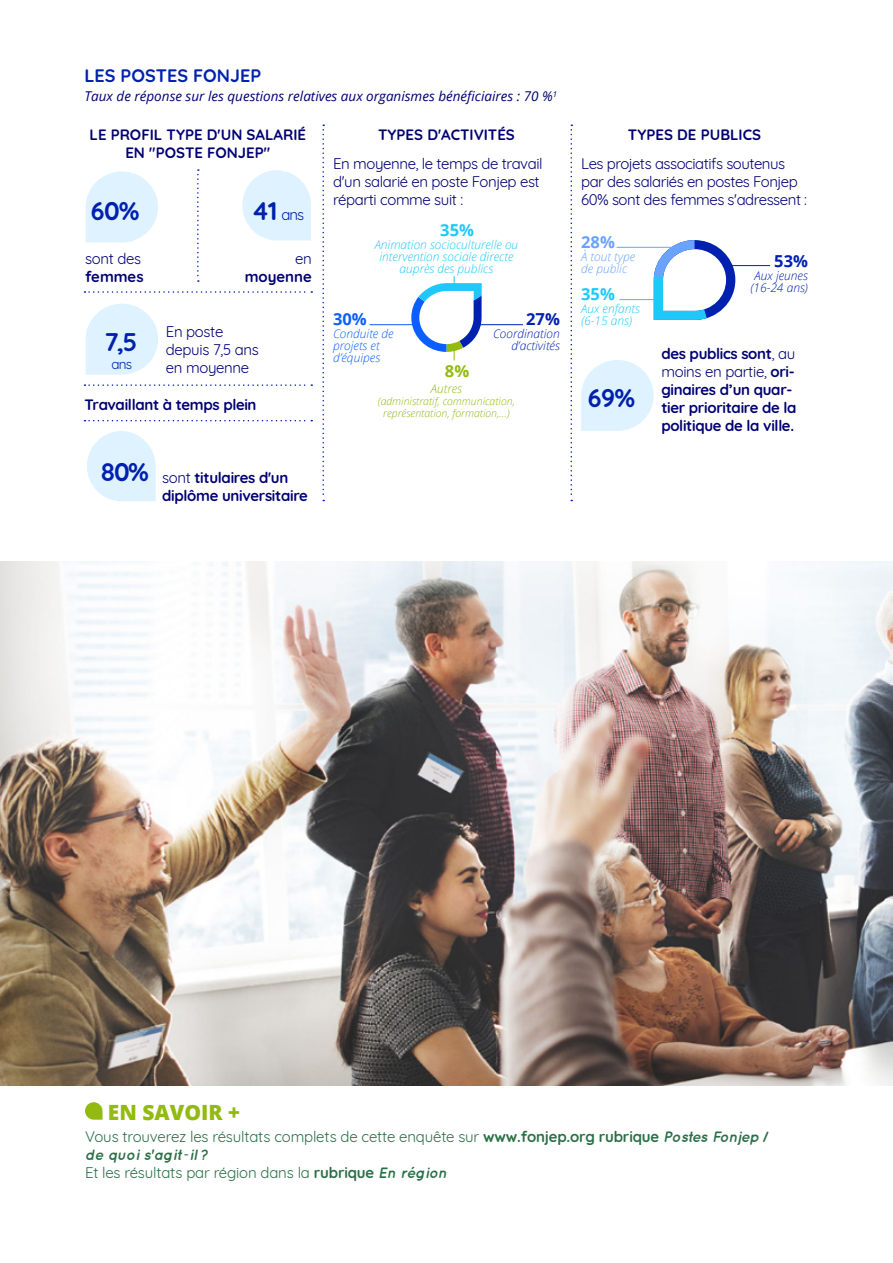
<style>
.page{position:relative;width:893px;height:1263px;background:#fff}
.page>*{position:absolute;margin:0;border:0;box-sizing:border-box;transform-origin:0 0}
.t1{font:700 25.5px "Quicksand";color:#0021af}
.t2{font:800 21px "Open Sans";color:#92ba11}
.t3{font:700 18px "Quicksand";color:#0021af}
.t4{font:700 16.5px "Open Sans";color:#1ec9fa}
.t5{font:700 16.5px "Open Sans";color:#0021af}
.t6{font:700 16.5px "Open Sans";color:#0d5eff}
.t7{font:700 16.5px "Open Sans";color:#69a3ff}
.t8{font:700 16.5px "Open Sans";color:#92ba11}
.t9{font:15px/18px "Quicksand";letter-spacing:-.03em;color:#000073}
.t10{font:700 15px/18px "Quicksand";letter-spacing:-.02em;color:#000073}
.t11{font:15px/18px "Quicksand";letter-spacing:-.01em;color:#297046}
.t12{font:700 15px "Quicksand";color:#000073}
.t13{font:15px "Quicksand";color:#0021af}
.t14{font:italic 13.5px "Open Sans";color:#000073}
.t15{font:13.5px "Quicksand";color:#0021af}
.t16{font:italic 300 12px/12px "Open Sans";color:#1ec9fa;text-align:center}
.t17{font:italic 300 12px/12px "Open Sans";color:#0021af;text-align:right}
.t18{font:italic 300 12px/12px "Open Sans";color:#0d5eff}
.t19{font:italic 300 12px/12px "Open Sans";color:#69a3ff}
.t20{font:italic 300 12px "Open Sans";color:#92ba11}
.t21{font:italic 300 10.5px/12px "Open Sans";color:#92ba11;text-align:center}
.s1{font-weight:700;font-size:25.5px}
.s2{font-weight:400}
.s3{font-weight:700}
.s4{font-weight:700;font-style:italic}
</style>
<div class="page">
<svg style="left:85px;top:1102px;width:18px;height:18px"></svg>
<img style="left:0;top:561px;width:893px;height:524px">
<svg style="left:86px;top:171px;width:72px;height:71px"></svg>
<svg style="left:86px;top:304px;width:72px;height:71px"></svg>
<svg style="left:581px;top:360px;width:73px;height:71px"></svg>
<svg style="left:242px;top:170px;width:69px;height:70px"></svg>
<svg style="left:87px;top:431px;width:69px;height:70px"></svg>
<svg style="left:411px;top:276px;width:71px;height:84px"></svg>
<hr style="left:369px;top:324px;width:46px;height:1px;background:#0d5eff">
<hr style="left:477px;top:324px;width:46px;height:1px;background:#0021af">
<svg style="left:654px;top:240px;width:81px;height:80px"></svg>
<hr style="left:617px;top:247px;width:61px;height:1px;background:#69a3ff">
<hr style="left:727px;top:265px;width:43px;height:1px;background:#0021af">
<hr style="left:620px;top:299px;width:36px;height:1px;background:#1ec9fa">
<svg style="left:197px;top:169px;width:2px;height:113px"></svg>
<svg style="left:322px;top:125px;width:2px;height:376px"></svg>
<svg style="left:570px;top:125px;width:2px;height:376px"></svg>
<svg style="left:84px;top:291px;width:228px;height:2px"></svg>
<svg style="left:84px;top:384px;width:228px;height:2px"></svg>
<svg style="left:84px;top:420px;width:228px;height:1px"></svg>
<p class="t3" style="left:84px;top:60px;width:178px">LES POSTES FONJEP</p>
<p class="t14" style="left:84px;top:87px;width:474px">Taux de réponse sur les questions relatives aux organismes bénéficiaires : 70 %<sup>1</sup></p>
<p class="t12" style="left:90px;top:122px;width:218px">LE PROFIL TYPE D'UN SALARIÉ</p>
<p class="t12" style="left:378px;top:122px;width:138px">TYPES D'ACTIVITÉS</p>
<p class="t12" style="left:125px;top:140px;width:146px">EN "POSTE FONJEP"</p>
<p class="t12" style="left:628px;top:122px;width:135px">TYPES DE PUBLICS</p>
<p class="t9" style="left:333px;top:153px;width:211px">En moyenne, le temps de travail d'un salarié en poste Fonjep est réparti comme suit :</p>
<p class="t9" style="left:581px;top:153px;width:227px">Les projets associatifs soutenus par des salariés en postes Fonjep<br>60% sont des femmes s'adressent :</p>
<h1 class="t1" style="left:91px;top:190px;width:50px">60%</h1>
<p class="t9" style="left:85px;top:248px;width:58px">sont des</p>
<p class="t10" style="left:85px;top:266px;width:60px">femmes</p>
<p class="t13" style="left:252px;top:203px;width:54px"><span class="s1">41</span> ans</p>
<p class="t4" style="left:440px;top:218px;width:35px">35%</p>
<p class="t16" style="left:375px;top:238px;width:145px">Animation socioculturelle ou intervention sociale directe auprès des publics</p>
<p class="t7" style="left:581px;top:231px;width:35px">28%</p>
<p class="t19" style="left:581px;top:251px;width:56px">À tout type de public</p>
<p class="t4" style="left:581px;top:282px;width:35px">35%</p>
<p class="t16" style="left:581px;top:302px;width:60px;text-align:left">Aux enfants (6-15 ans)</p>
<p class="t5" style="left:774px;top:249px;width:35px">53%</p>
<p class="t17" style="left:750px;top:269px;width:59px;text-align:center">Aux jeunes (16-24 ans)</p>
<p class="t9" style="left:295px;top:248px;width:18px">en</p>
<p class="t12" style="left:245px;top:264px;width:69px">moyenne</p>
<p class="t6" style="left:333px;top:307px;width:35px">30%</p>
<p class="t18" style="left:333px;top:327px;width:62px">Conduite de projets et d’équipes</p>
<p class="t5" style="left:526px;top:307px;width:35px">27%</p>
<p class="t17" style="left:493px;top:327px;width:68px">Coordination d’activités</p>
<p class="t9" style="left:166px;top:321px;width:95px">En poste depuis 7,5 ans en moyenne</p>
<h1 class="t1" style="left:104px;top:321px;width:35px">7,5</h1>
<p class="t15" style="left:111px;top:353px;width:22px">ans</p>
<p class="t10" style="left:661px;top:343px;width:137px">des publics sont<span class="s2">, au moins en partie,</span> ori&shy;ginaires d’un quar&shy;tier prioritaire de la politique de la ville.</p>
<p class="t8" style="left:445px;top:360px;width:26px">8%</p>
<p class="t20" style="left:431px;top:380px;width:33px">Autres</p>
<p class="t21" style="left:378px;top:394px;width:138px">(administratif, communication, représentation, formation,…)</p>
<h1 class="t1" style="left:588px;top:377px;width:49px">69%</h1>
<p class="t10" style="left:84px;top:395px;width:174px">Travaillant à temps plein</p>
<h1 class="t1" style="left:101px;top:451px;width:50px">80%</h1>
<p class="t10" style="left:162px;top:468px;width:147px"><span class="s2">sont</span> titulaires d'un diplôme universitaire</p>
<h2 class="t2" style="left:108px;top:1096px;width:134px">EN SAVOIR +</h2>
<p class="t11" style="left:85px;top:1126px;width:687px">Vous trouverez les résultats complets de cette enquête sur <span class="s3">www.fonjep.org rubrique</span> <span class="s4">Postes Fonjep / de quoi s'agit-il ?<br></span>Et les résultats par région dans la <span class="s3">rubrique</span> <span class="s4">En région</span></p>
</div>
